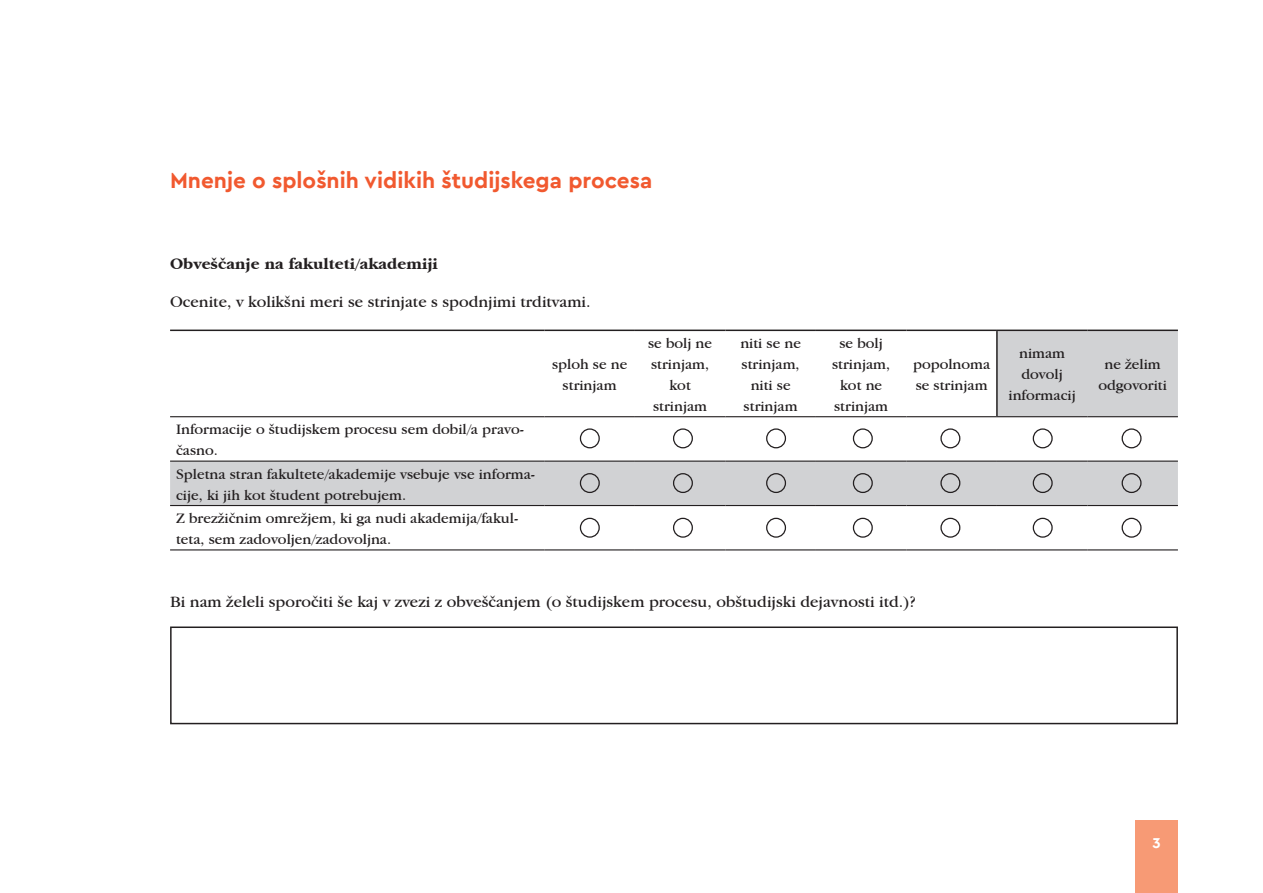
<style>
.page{position:relative;width:1263px;height:893px;background:#fff}
.page>*{position:absolute;margin:0;border:0;box-sizing:border-box;transform-origin:0 0}
.Naslov_2{font:700 22.5px "Cera";color:#f1592f}
.body_tekst{font:16.5px "Garamond IT Cby BT";color:#231f20}
.body_tekst-2{font:700 16.5px "Garamond IT Cby BT";color:#231f20}
.body_tekst-3{font:15px/21px "Garamond IT Cby BT";color:#231f20;text-align:center}
.t1{font:700 15px "Cera";color:#fff}
</style>
<div class="page">
<div style="left:1135px;top:821px;width:43px;height:72px;background:#f79a75"></div>
<svg style="left:170px;top:331px;width:1008px;height:174px"></svg>
<hr style="left:170px;top:330px;width:374px;height:1px;background:#231f20">
<hr style="left:544px;top:330px;width:91px;height:1px;background:#231f20">
<hr style="left:635px;top:330px;width:90px;height:1px;background:#231f20">
<hr style="left:725px;top:330px;width:91px;height:1px;background:#231f20">
<hr style="left:816px;top:330px;width:90px;height:1px;background:#231f20">
<hr style="left:906px;top:330px;width:91px;height:1px;background:#231f20">
<hr style="left:997px;top:330px;width:90px;height:1px;background:#231f20">
<hr style="left:1087px;top:330px;width:91px;height:1px;background:#231f20">
<hr style="left:996px;top:331px;width:2px;height:85px;background:#231f20">
<hr style="left:170px;top:416px;width:374px;height:1px;background:#231f20">
<hr style="left:544px;top:416px;width:91px;height:1px;background:#231f20">
<hr style="left:635px;top:416px;width:90px;height:1px;background:#231f20">
<hr style="left:725px;top:416px;width:91px;height:1px;background:#231f20">
<hr style="left:816px;top:416px;width:90px;height:1px;background:#231f20">
<hr style="left:906px;top:416px;width:91px;height:1px;background:#231f20">
<hr style="left:997px;top:416px;width:90px;height:1px;background:#231f20">
<hr style="left:1087px;top:416px;width:91px;height:1px;background:#231f20">
<hr style="left:170px;top:461px;width:374px;height:1px;background:#231f20">
<hr style="left:544px;top:461px;width:91px;height:1px;background:#231f20">
<hr style="left:635px;top:461px;width:90px;height:1px;background:#231f20">
<hr style="left:725px;top:461px;width:91px;height:1px;background:#231f20">
<hr style="left:816px;top:461px;width:90px;height:1px;background:#231f20">
<hr style="left:906px;top:461px;width:91px;height:1px;background:#231f20">
<hr style="left:997px;top:461px;width:90px;height:1px;background:#231f20">
<hr style="left:1087px;top:461px;width:91px;height:1px;background:#231f20">
<hr style="left:170px;top:505px;width:374px;height:1px;background:#231f20">
<hr style="left:544px;top:505px;width:91px;height:1px;background:#231f20">
<hr style="left:635px;top:505px;width:90px;height:1px;background:#231f20">
<hr style="left:725px;top:505px;width:91px;height:1px;background:#231f20">
<hr style="left:816px;top:505px;width:90px;height:1px;background:#231f20">
<hr style="left:906px;top:505px;width:91px;height:1px;background:#231f20">
<hr style="left:997px;top:505px;width:90px;height:1px;background:#231f20">
<hr style="left:1087px;top:505px;width:91px;height:1px;background:#231f20">
<hr style="left:170px;top:549px;width:374px;height:1px;background:#231f20">
<hr style="left:544px;top:549px;width:91px;height:1px;background:#231f20">
<hr style="left:635px;top:549px;width:90px;height:1px;background:#231f20">
<hr style="left:725px;top:549px;width:91px;height:1px;background:#231f20">
<hr style="left:816px;top:549px;width:90px;height:1px;background:#231f20">
<hr style="left:906px;top:549px;width:91px;height:1px;background:#231f20">
<hr style="left:997px;top:549px;width:90px;height:1px;background:#231f20">
<hr style="left:1087px;top:549px;width:91px;height:1px;background:#231f20">
<div style="left:580px;top:428px;width:20px;height:20px;border:1px solid #231f20;border-radius:50%"></div>
<div style="left:673px;top:428px;width:20px;height:20px;border:1px solid #231f20;border-radius:50%"></div>
<div style="left:766px;top:428px;width:20px;height:20px;border:1px solid #231f20;border-radius:50%"></div>
<div style="left:853px;top:428px;width:20px;height:20px;border:1px solid #231f20;border-radius:50%"></div>
<div style="left:940px;top:428px;width:20px;height:20px;border:1px solid #231f20;border-radius:50%"></div>
<div style="left:1033px;top:428px;width:20px;height:20px;border:1px solid #231f20;border-radius:50%"></div>
<div style="left:1121px;top:428px;width:20px;height:20px;border:1px solid #231f20;border-radius:50%"></div>
<div style="left:580px;top:473px;width:20px;height:20px;border:1px solid #231f20;border-radius:50%"></div>
<div style="left:673px;top:473px;width:20px;height:20px;border:1px solid #231f20;border-radius:50%"></div>
<div style="left:766px;top:473px;width:20px;height:20px;border:1px solid #231f20;border-radius:50%"></div>
<div style="left:853px;top:473px;width:20px;height:20px;border:1px solid #231f20;border-radius:50%"></div>
<div style="left:940px;top:473px;width:20px;height:20px;border:1px solid #231f20;border-radius:50%"></div>
<div style="left:1033px;top:473px;width:20px;height:20px;border:1px solid #231f20;border-radius:50%"></div>
<div style="left:1121px;top:473px;width:20px;height:20px;border:1px solid #231f20;border-radius:50%"></div>
<div style="left:580px;top:518px;width:20px;height:20px;border:1px solid #231f20;border-radius:50%"></div>
<div style="left:673px;top:518px;width:20px;height:20px;border:1px solid #231f20;border-radius:50%"></div>
<div style="left:766px;top:518px;width:20px;height:20px;border:1px solid #231f20;border-radius:50%"></div>
<div style="left:853px;top:518px;width:20px;height:20px;border:1px solid #231f20;border-radius:50%"></div>
<div style="left:940px;top:518px;width:20px;height:20px;border:1px solid #231f20;border-radius:50%"></div>
<div style="left:1033px;top:518px;width:20px;height:20px;border:1px solid #231f20;border-radius:50%"></div>
<div style="left:1121px;top:518px;width:20px;height:20px;border:1px solid #231f20;border-radius:50%"></div>
<div style="left:170px;top:626px;width:1008px;height:98px;border:2px solid #231f20"></div>
<p class="Naslov_2" style="left:170px;top:166px;width:484px">Mnenje o splošnih vidikih študijskega procesa</p>
<p class="body_tekst-2" style="left:170px;top:254px;width:269px">Obveščanje na fakulteti/akademiji</p>
<p class="body_tekst" style="left:170px;top:291px;width:422px">Ocenite, v kolikšni meri se strinjate s spodnjimi trditvami.</p>
<p class="body_tekst-3" style="left:176px;top:418px;width:349px;text-align:left">Informacije o študijskem procesu sem dobil/a pravo&shy;časno.</p>
<p class="body_tekst-3" style="left:176px;top:463px;width:360px;text-align:left">Spletna stran fakultete/akademije vsebuje vse informa&shy;cije, ki jih kot študent potrebujem.</p>
<p class="body_tekst-3" style="left:176px;top:507px;width:344px;text-align:left">Z brezžičnim omrežjem, ki ga nudi akademija/fakul&shy;teta, sem zadovoljen/zadovoljna.</p>
<p class="body_tekst-3" style="left:552px;top:353px;width:77px">sploh se ne strinjam</p>
<p class="body_tekst-3" style="left:648px;top:332px;width:66px">se bolj ne strinjam, kot strinjam</p>
<p class="body_tekst-3" style="left:740px;top:332px;width:62px">niti se ne strinjam, niti se strinjam</p>
<p class="body_tekst-3" style="left:832px;top:332px;width:60px">se bolj strinjam, kot ne strinjam</p>
<p class="body_tekst-3" style="left:913px;top:353px;width:79px;text-align:left">popolnoma se strinjam</p>
<p class="body_tekst-3" style="left:1008px;top:343px;width:69px">nimam dovolj informacij</p>
<p class="body_tekst-3" style="left:1098px;top:353px;width:70px">ne želim odgovoriti</p>
<p class="body_tekst" style="left:170px;top:592px;width:747px">Bi nam želeli sporočiti še kaj v zvezi z obveščanjem (o študijskem procesu, obštudijski dejavnosti itd.)?</p>
<p class="t1" style="left:1152px;top:833px;width:10px">3</p>
</div>
